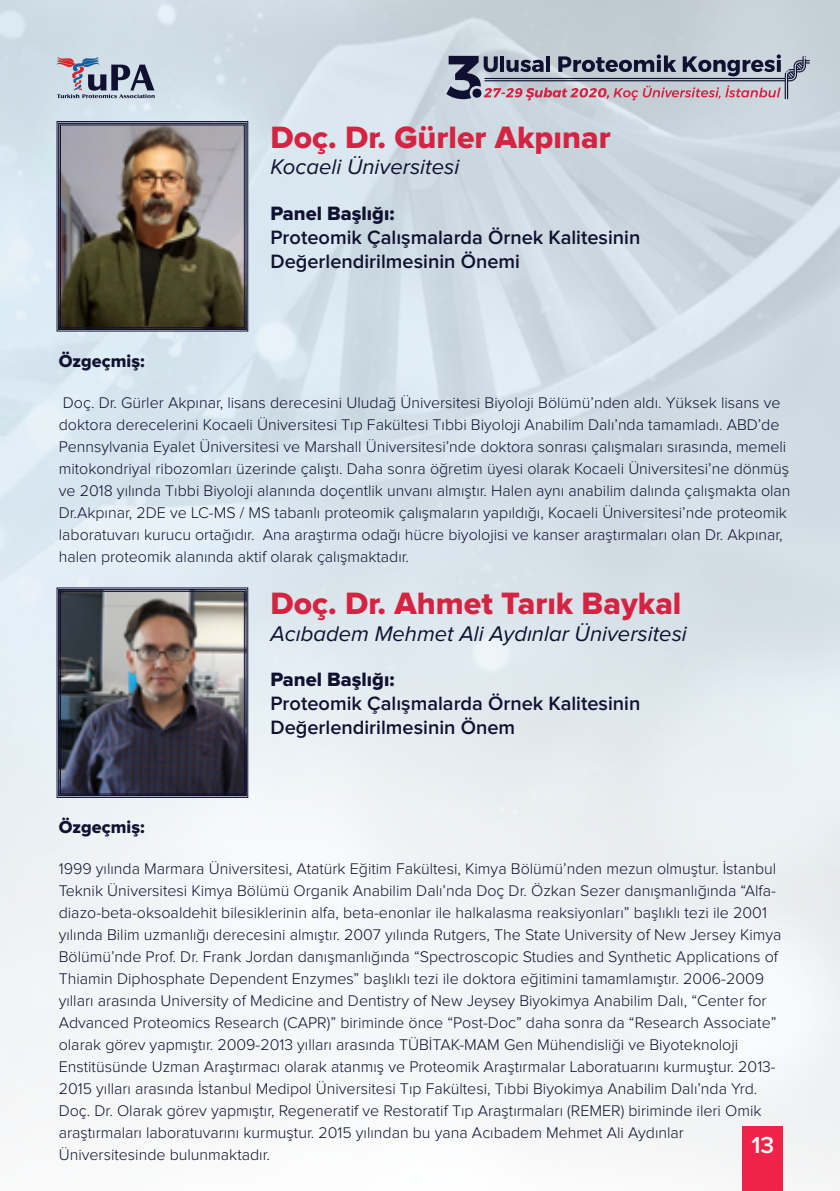
<style>
.page{position:relative;width:840px;height:1191px;background:#fff}
.page>*{position:absolute;margin:0;border:0;box-sizing:border-box;transform-origin:0 0}
.t1{font:32px "Proxima Nova Extrabld";color:#d52342}
.t2{font:600 24px "Proxima Nova";color:#fff}
.t3{font:italic 22px "Proxima Nova";color:#101131}
.t4{font:600 20px/24px "Proxima Nova";color:#101131}
.t5{font:20px "Proxima Nova Extrabld";color:#101131}
.t6{font:18px "Proxima Nova Extrabld";color:#101231}
.t7{font:300 16px/22px "Proxima Nova";color:#101131}
</style>
<div class="page">
<img style="left:0;top:0;width:839px;height:1191px">
<svg style="left:56px;top:57px;width:99px;height:41px;background:#9ca2b3"></svg>
<svg style="left:446px;top:54px;width:363px;height:46px;background:#9b97a6"></svg>
<div style="left:742px;top:1126px;width:40px;height:65px;background:#ee2347"></div>
<img style="left:56px;top:121px;width:192px;height:210px">
<div style="left:58px;top:123px;width:188px;height:207px;border:1px solid #101131"></div>
<div style="left:60px;top:125px;width:184px;height:203px;border:1px solid #101131"></div>
<img style="left:56px;top:587px;width:192px;height:211px">
<div style="left:58px;top:589px;width:188px;height:207px;border:1px solid #101131"></div>
<div style="left:60px;top:591px;width:184px;height:203px;border:1px solid #101131"></div>
<h1 class="t1" style="left:270px;top:119px;width:341px">Doç. Dr. Gürler Akpınar</h1>
<h3 class="t3" style="left:270px;top:155px;width:190px">Kocaeli Üniversitesi</h3>
<p class="t5" style="left:270px;top:202px;width:125px">Panel Başlığı:</p>
<p class="t4" style="left:270px;top:225px;width:371px">Proteomik Çalışmalarda Örnek Kalitesinin<br>Değerlendirilmesinin Önemi</p>
<p class="t6" style="left:59px;top:350px;width:87px">Özgeçmiş:</p>
<p class="t7" style="left:59px;top:392px;width:733px">Doç. Dr. Gürler Akpınar, lisans derecesini Uludağ Üniversitesi Biyoloji Bölümü’nden aldı. Yüksek lisans ve doktora derecelerini Kocaeli Üniversitesi Tıp Fakültesi Tıbbi Biyoloji Anabilim Dalı’nda tamamladı. ABD’de Pennsylvania Eyalet Üniversitesi ve Marshall Üniversitesi’nde doktora sonrası çalışmaları sırasında, memeli mitokondriyal ribozomları üzerinde çalıştı. Daha sonra öğretim üyesi olarak Kocaeli Üniversitesi’ne dönmüş ve 2018 yılında Tıbbi Biyoloji alanında doçentlik unvanı almıştır. Halen aynı anabilim dalında çalışmakta olan Dr.Akpınar, 2DE ve LC-MS / MS tabanlı proteomik çalışmaların yapıldığı, Kocaeli Üniversitesi’nde proteomik laboratuvarı kurucu ortağıdır. Ana araştırma odağı hücre biyolojisi ve kanser araştırmaları olan Dr. Akpınar, halen proteomik alanında aktif olarak çalışmaktadır.</p>
<h1 class="t1" style="left:270px;top:585px;width:412px">Doç. Dr. Ahmet Tarık Baykal</h1>
<h3 class="t3" style="left:270px;top:621px;width:417px">Acıbadem Mehmet Ali Aydınlar Üniversitesi</h3>
<p class="t5" style="left:270px;top:668px;width:125px">Panel Başlığı:</p>
<p class="t4" style="left:270px;top:692px;width:371px">Proteomik Çalışmalarda Örnek Kalitesinin<br>Değerlendirilmesinin Önem</p>
<p class="t6" style="left:59px;top:816px;width:87px">Özgeçmiş:</p>
<p class="t7" style="left:59px;top:858px;width:723px">1999 yılında Marmara Üniversitesi, Atatürk Eğitim Fakültesi, Kimya Bölümü’nden mezun olmuştur. İstanbul Teknik Üniversitesi Kimya Bölümü Organik Anabilim Dalı’nda Doç Dr. Özkan Sezer danışmanlığında “Alfa&shy;diazo-beta-oksoaldehit bilesiklerinin alfa, beta-enonlar ile halkalasma reaksiyonları” başlıklı tezi ile 2001 yılında Bilim uzmanlığı derecesini almıştır. 2007 yılında Rutgers, The State University of New Jersey Kimya Bölümü’nde Prof. Dr. Frank Jordan danışmanlığında “Spectroscopic Studies and Synthetic Applications of Thiamin Diphosphate Dependent Enzymes” başlıklı tezi ile doktora eğitimini tamamlamıştır. 2006-2009 yılları arasında University of Medicine and Dentistry of New Jeysey Biyokimya Anabilim Dalı, “Center for Advanced Proteomics Research (CAPR)” biriminde önce “Post-Doc” daha sonra da “Research Associate” olarak görev yapmıştır. 2009-2013 yılları arasında TÜBİTAK-MAM Gen Mühendisliği ve Biyoteknoloji Enstitüsünde Uzman Araştırmacı olarak atanmış ve Proteomik Araştırmalar Laboratuarını kurmuştur. 2013- 2015 yılları arasında İstanbul Medipol Üniversitesi Tıp Fakültesi, Tıbbi Biyokimya Anabilim Dalı’nda Yrd.<br>Doç. Dr. Olarak görev yapmıştır, Regeneratif ve Restoratif Tıp Araştırmaları (REMER) biriminde ileri Omik araştırmaları laboratuvarını kurmuştur. 2015 yılından bu yana Acıbadem Mehmet Ali Aydınlar Üniversitesinde bulunmaktadır.</p>
<h2 class="t2" style="left:751px;top:1131px;width:24px">13</h2>
</div>
